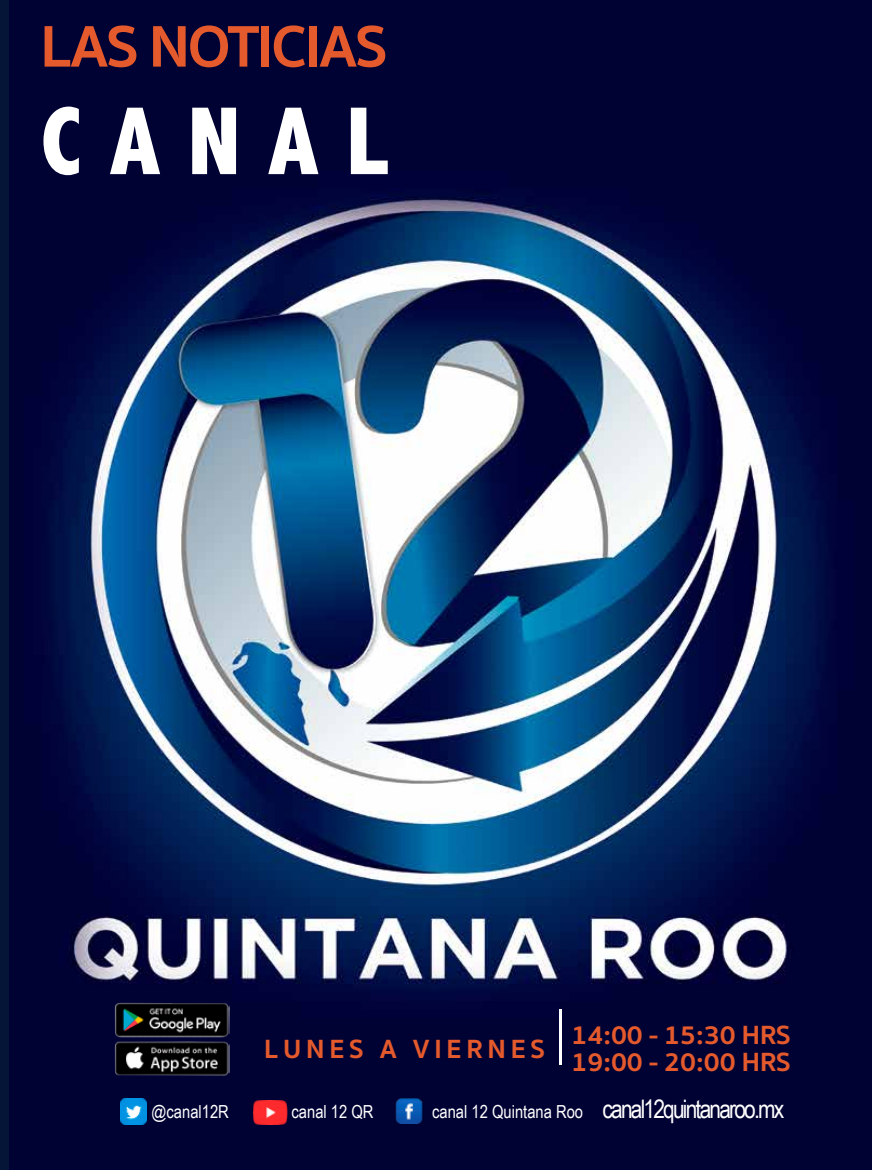
<style>
.page{position:relative;width:872px;height:1170px;background:#fff}
.page>*{position:absolute;margin:0;border:0;box-sizing:border-box;transform-origin:0 0}
.t1{font:800 condensed 97.5px "Abadi";letter-spacing:.28em;color:#fff}
.t2{font:700 60px "Sukhumvit Set";letter-spacing:-.03em;color:#e45a2c}
.t3{font:700 27px/27px "Sukhumvit Set";color:#e45a2c}
.t4{font:700 27px "Sukhumvit Set";letter-spacing:.18em;color:#e45a2c}
.t5{font:25.5px "Arial Narrow";letter-spacing:-.07em;color:#fff}
.t6{font:18px "Arial Narrow";color:#fff}
</style>
<div class="page">
<img style="left:9px;top:0;width:863px;height:1169px">
<hr style="left:559px;top:1009px;width:2px;height:55px;background:#fff">
<img style="left:115px;top:1002px;width:114px;height:74px">
<img style="left:253px;top:1100px;width:35px;height:23px">
<img style="left:120px;top:1098px;width:26px;height:26px">
<img style="left:395px;top:1098px;width:28px;height:25px">
<h2 class="t2" style="left:40px;top:0;width:349px">LAS NOTICIAS</h2>
<h1 class="t1" style="left:41px;top:85px;width:347px">CANAL</h1>
<h3 class="t4" style="left:264px;top:1028px;width:282px">LUNES A VIERNES</h3>
<h3 class="t3" style="left:571px;top:1021px;width:221px">14:00 - 15:30 HRS<br>19:00 - 20:00 HRS</h3>
<p class="t6" style="left:152px;top:1098px;width:79px">@canal12R</p>
<p class="t6" style="left:291px;top:1098px;width:84px">canal 12 QR</p>
<p class="t6" style="left:432px;top:1098px;width:152px">canal 12 Quintana Roo</p>
<h3 class="t5" style="left:602px;top:1089px;width:183px">canal12quintanaroo.mx</h3>
</div>
